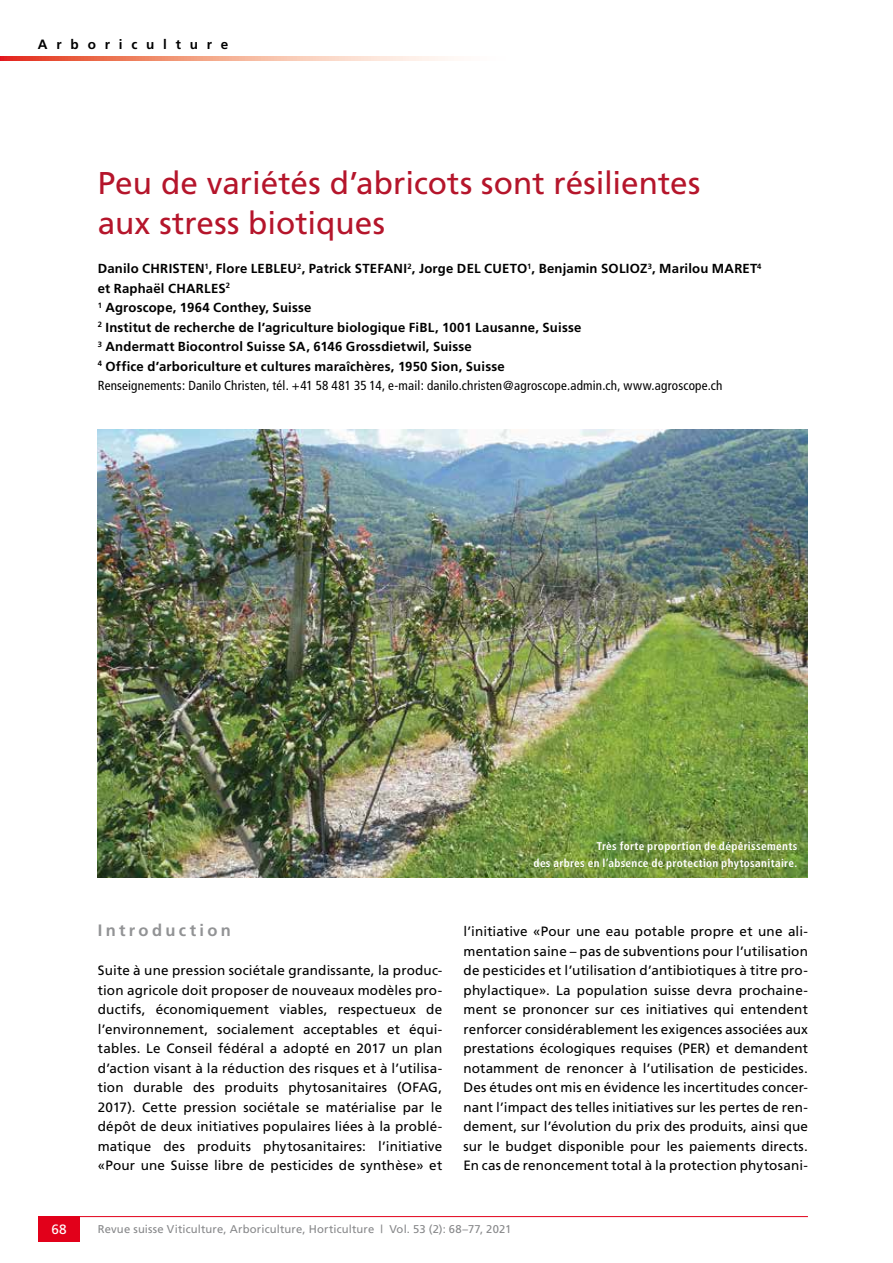
<style>
.page{position:relative;width:893px;height:1263px;background:#fff}
.page>*{position:absolute;margin:0;border:0;box-sizing:border-box;transform-origin:0 0}
.t1{font:31.5px/40.5px "Frutiger";color:#b5152b}
.t2{font:700 16.5px "Frutiger";letter-spacing:.2em;color:#929395}
.t3{font:13.5px/19.5px "Frutiger";letter-spacing:.015em;color:#000;text-align:justify}
.t4{font:700 13.5px "Frutiger";letter-spacing:.65em;color:#000}
.t5{font:13.5px "Frutiger";color:#fff}
.t6{font:700 13.2px/19.5px "Frutiger";letter-spacing:.015em;color:#000}
.t7{font:700 condensed 11.25px/16.5px "Frutiger";letter-spacing:.03em;color:#fff;text-align:right}
.t8{font:11.25px "Frutiger";letter-spacing:.015em;color:#87888a}
.s1{font-weight:400;font-stretch:condensed}
</style>
<div class="page">
<hr style="left:38px;top:1216px;width:770px;height:1px;background:#e2001a">
<div style="left:38px;top:1216px;width:42px;height:26px;background:#e2001a"></div>
<svg style="left:0;top:56px;width:451px;height:5px;background:#f3a48f"></svg>
<img style="left:98px;top:429px;width:710px;height:449px">
<p class="t4" style="left:38px;top:36px;width:192px">Arboriculture</p>
<h1 class="t1" style="left:98px;top:162px;width:604px">Peu de variétés d’abricots sont résilientes aux stress biotiques</h1>
<p class="t6" style="left:98px;top:259px;width:665px">Danilo CHRISTEN<sup>1</sup>, Flore LEBLEU<sup>2</sup>, Patrick STEFANI<sup>2</sup>, Jorge DEL CUETO<sup>1</sup>, Benjamin SOLIOZ<sup>3</sup>, Marilou MARET<sup>4 </sup>et Raphaël CHARLES<sup>2<br>1</sup> Agroscope, 1964 Conthey, Suisse<br><sup>2</sup> Institut de recherche de l’agriculture biologique FiBL, 1001 Lausanne, Suisse<br><sup>3</sup> Andermatt Biocontrol Suisse SA, 6146 Grossdietwil, Suisse<br><sup>4</sup> Office d’arboriculture et cultures maraîchères, 1950 Sion, Suisse<br><span class="s1">Renseignements: Danilo Christen, tél. +41 58 481 35 14, e-mail: danilo.christen@agroscope.admin.ch, www.agroscope.ch</span></p>
<p class="t2" style="left:98px;top:921px;width:135px">Introduction</p>
<p class="t3" style="left:98px;top:960px;width:346px">Suite à une pression sociétale grandissante, la produc&shy;tion agricole doit proposer de nouveaux modèles pro&shy;ductifs, économiquement viables, respectueux de l’environnement, socialement acceptables et équi&shy;tables. Le Conseil fédéral a adopté en 2017 un plan d’action visant à la réduction des risques et à l’utilisa&shy;tion durable des produits phytosanitaires (OFAG, 2017). Cette pression sociétale se matérialise par le dépôt de deux initiatives populaires liées à la problé&shy;matique des produits phytosanitaires: l’initiative «Pour une Suisse libre de pesticides de synthèse» et</p>
<p class="t7" style="left:534px;top:838px;width:265px">Très forte proportion de dépérissements<br>des arbres en l’absence de protection phytosanitaire.</p>
<p class="t3" style="left:463px;top:921px;width:346px">l’initiative «Pour une eau potable propre et une ali&shy;mentation saine – pas de subventions pour l’utilisation de pesticides et l’utilisation d’antibiotiques à titre pro&shy;phylactique». La population suisse devra prochaine&shy;ment se prononcer sur ces initiatives qui entendent renforcer considérablement les exigences associées aux prestations écologiques requises (PER) et demandent notamment de renoncer à l’utilisation de pesticides.<br>Des études ont mis en évidence les incertitudes concer&shy;nant l’impact des telles initiatives sur les pertes de ren&shy;dement, sur l’évolution du prix des produits, ainsi que sur le budget disponible pour les paiements directs.<br>En cas de renoncement total à la protection phytosani-</p>
<p class="t5" style="left:51px;top:1221px;width:17px">68</p>
<p class="t8" style="left:98px;top:1223px;width:415px">Revue suisse Viticulture, Arboriculture, Horticulture | Vol. 53 (2): 68–77, 2021</p>
</div>
